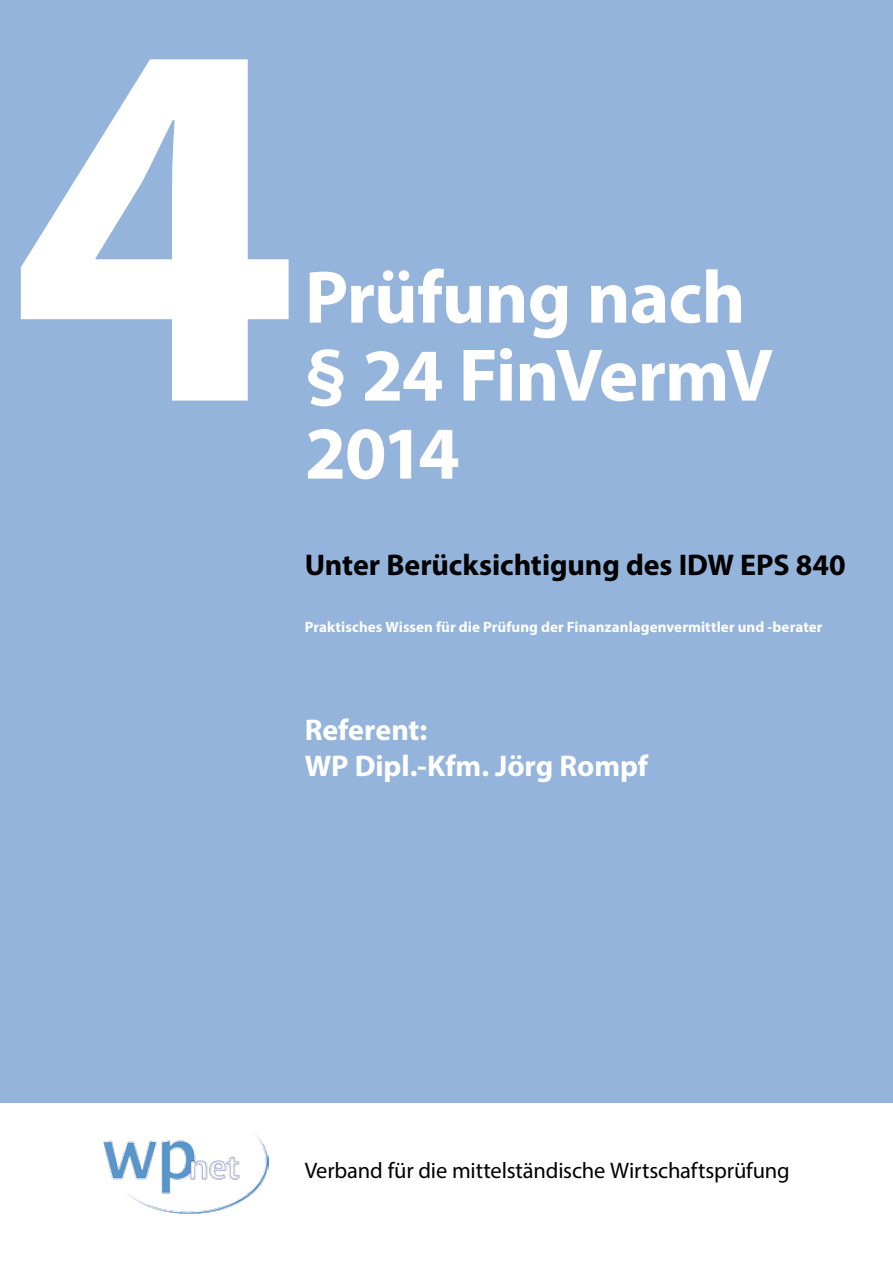
<style>
.page{position:relative;width:893px;height:1263px;background:#fff}
.page>*{position:absolute;margin:0;border:0;box-sizing:border-box;transform-origin:0 0}
.t1{font:700 525px "Myriad Pro";color:#fff}
.t2{font:700 75px/78px "Myriad Pro";letter-spacing:-.015em;color:#fff}
.t3{font:700 30px "Myriad Pro";letter-spacing:-.005em;color:#000}
.t4{font:700 30px/36px "Myriad Pro";letter-spacing:-.005em;color:#fff}
.t5{font:22.5px "Myriad Pro";letter-spacing:-.005em;color:#000}
.t6{font:700 15px "Myriad Pro";letter-spacing:.005em;color:#fff}
</style>
<div class="page">
<div style="left:0;top:0;width:893px;height:1103px;background:#95b4db"></div>
<img style="left:104px;top:1134px;width:164px;height:80px">
<h1 class="t1" style="left:9px;top:-119px;width:293px">4</h1>
<h2 class="t2" style="left:305px;top:256px;width:470px">Prüfung nach § 24 FinVermV<br>2014</h2>
<h3 class="t3" style="left:305px;top:545px;width:543px">Unter Berücksichtigung des IDW EPS 840</h3>
<p class="t6" style="left:305px;top:617px;width:519px">Praktisches Wissen für die Prüfung der Finanzanlagenvermittler und -berater</p>
<h3 class="t4" style="left:305px;top:710px;width:345px">Referent:<br>WP Dipl.-Kfm. Jörg Rompf</h3>
<h3 class="t5" style="left:305px;top:1156px;width:487px">Verband für die mittelständische Wirtschaftsprüfung</h3>
</div>
